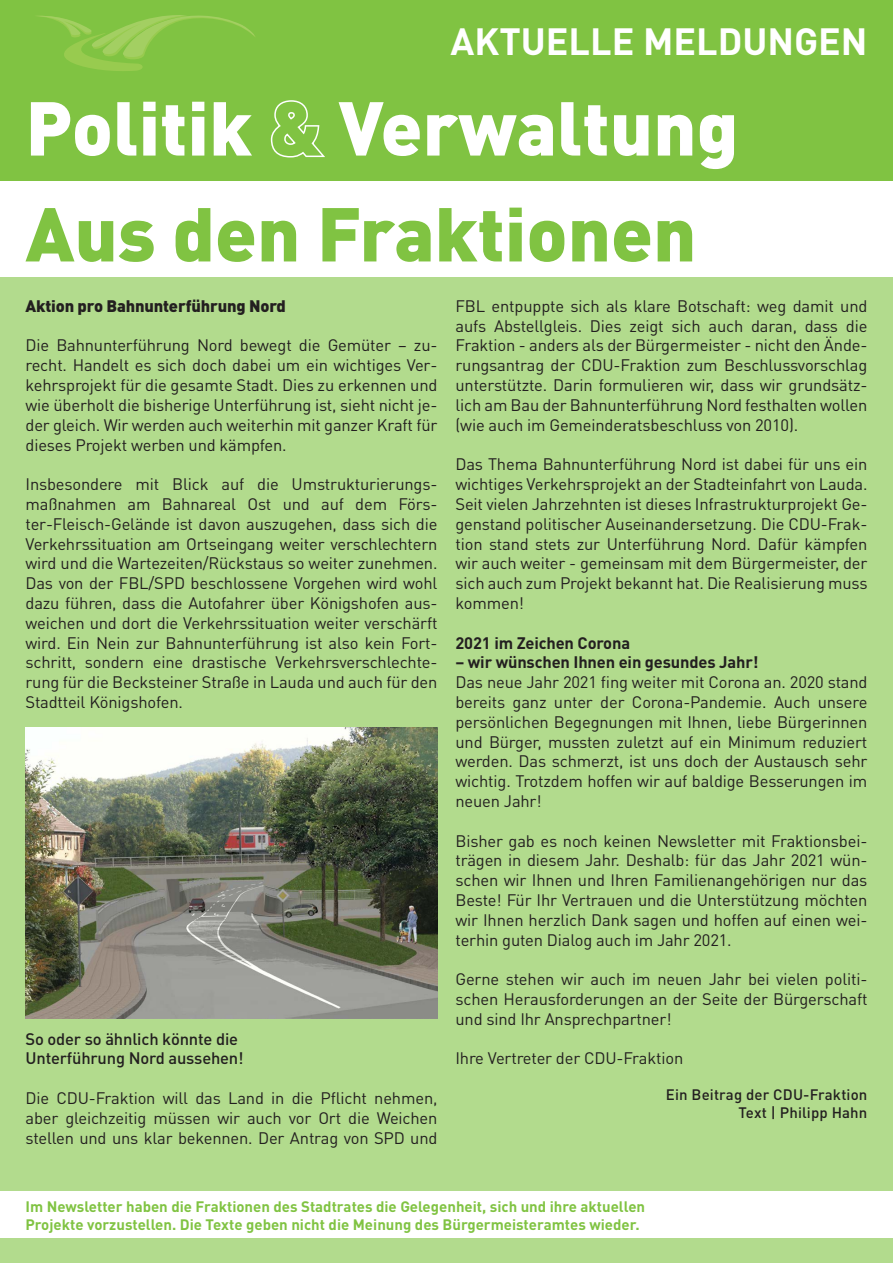
<style>
.page{position:relative;width:893px;height:1263px;background:#fff}
.page>*{position:absolute;margin:0;border:0;box-sizing:border-box;transform-origin:0 0}
.t1{font:900 75px "DIN Pro";color:#fff}
.t2{font:900 75px "DIN Pro";color:#80c342}
.t3{font:700 37.5px "DIN Pro";color:#fff}
.t4{font:16.5px/19.8px "DIN Pro";letter-spacing:-.01em;color:#231f20;text-align:justify}
.t5{font:700 16.5px "DIN Pro";letter-spacing:-.01em;color:#231f20}
.t6{font:500 16.5px/19.8px "DIN Pro";letter-spacing:-.01em;color:#231f20}
.t7{font:900 16.5px "DIN Pro";letter-spacing:-.01em;color:#231f20}
.t8{font:700 15px/18px "DIN Pro";color:#80c342}
.t9{font:500 15px/18px "DIN Pro";letter-spacing:.01em;color:#231f20;text-align:right}
.s1{color:#80c342}
</style>
<div class="page">
<div style="left:0;top:278px;width:893px;height:985px;background:#b2db8d"></div>
<img style="left:26px;top:727px;width:411px;height:292px">
<div style="left:0;top:1191px;width:893px;height:46px;background:#fff"></div>
<div style="left:0;top:0;width:893px;height:180px;background:#80c342"></div>
<svg style="left:270px;top:100px;width:55px;height:58px"></svg>
<svg style="left:38px;top:15px;width:217px;height:56px"></svg>
<h2 class="t3" style="left:451px;top:15px;width:418px">AKTUELLE MELDUNGEN</h2>
<h1 class="t1" style="left:26px;top:77px;width:715px">Politik <span class="s1">&amp;</span> Verwaltung</h1>
<h1 class="t2" style="left:26px;top:183px;width:672px">Aus den Fraktionen</h1>
<p class="t7" style="left:26px;top:295px;width:262px">Aktion pro Bahnunterführung Nord</p>
<p class="t4" style="left:26px;top:335px;width:413px">Die Bahnunterführung Nord bewegt die Gemüter – zu&shy;recht. Handelt es sich doch dabei um ein wichtiges Ver&shy;kehrsprojekt für die gesamte Stadt. Dies zu erkennen und wie überholt die bisherige Unterführung ist, sieht nicht je&shy;der gleich. Wir werden auch weiterhin mit ganzer Kraft für dieses Projekt werben und kämpfen.</p>
<p class="t4" style="left:26px;top:474px;width:413px">Insbesondere mit Blick auf die Umstrukturierungs&shy;maßnahmen am Bahnareal Ost und auf dem Förs&shy;ter-Fleisch-Gelände ist davon auszugehen, dass sich die Verkehrssituation am Ortseingang weiter verschlechtern wird und die Wartezeiten/Rückstaus so weiter zunehmen.<br>Das von der FBL/SPD beschlossene Vorgehen wird wohl dazu führen, dass die Autofahrer über Königshofen aus&shy;weichen und dort die Verkehrssituation weiter verschärft wird. Ein Nein zur Bahnunterführung ist also kein Fort&shy;schritt, sondern eine drastische Verkehrsverschlechte&shy;rung für die Becksteiner Straße in Lauda und auch für den Stadtteil Königshofen.</p>
<p class="t4" style="left:455px;top:295px;width:413px">FBL entpuppte sich als klare Botschaft: weg damit und aufs Abstellgleis. Dies zeigt sich auch daran, dass die Fraktion - anders als der Bürgermeister - nicht den Ände&shy;rungsantrag der CDU-Fraktion zum Beschlussvorschlag unterstützte. Darin formulieren wir, dass wir grundsätz&shy;lich am Bau der Bahnunterführung Nord festhalten wollen (wie auch im Gemeinderatsbeschluss von 2010).</p>
<p class="t4" style="left:455px;top:454px;width:413px">Das Thema Bahnunterführung Nord ist dabei für uns ein wichtiges Verkehrsprojekt an der Stadteinfahrt von Lauda.<br>Seit vielen Jahrzehnten ist dieses Infrastrukturprojekt Ge&shy;genstand politischer Auseinandersetzung. Die CDU-Frak&shy;tion stand stets zur Unterführung Nord. Dafür kämpfen wir auch weiter - gemeinsam mit dem Bürgermeister, der sich auch zum Projekt bekannt hat. Die Realisierung muss kommen!</p>
<p class="t5" style="left:455px;top:631px;width:176px">2021 im Zeichen Corona</p>
<p class="t5" style="left:455px;top:651px;width:304px">– wir wünschen Ihnen ein gesundes Jahr!</p>
<p class="t4" style="left:455px;top:672px;width:413px">Das neue Jahr 2021 fing weiter mit Corona an. 2020 stand bereits ganz unter der Corona-Pandemie. Auch unsere persönlichen Begegnungen mit Ihnen, liebe Bürgerinnen und Bürger, mussten zuletzt auf ein Minimum reduziert werden. Das schmerzt, ist uns doch der Austausch sehr wichtig. Trotzdem hoffen wir auf baldige Besserungen im neuen Jahr!</p>
<p class="t4" style="left:455px;top:830px;width:413px">Bisher gab es noch keinen Newsletter mit Fraktionsbei&shy;trägen in diesem Jahr. Deshalb: für das Jahr 2021 wün&shy;schen wir Ihnen und Ihren Familienangehörigen nur das Beste! Für Ihr Vertrauen und die Unterstützung möchten wir Ihnen herzlich Dank sagen und hoffen auf einen wei&shy;terhin guten Dialog auch im Jahr 2021.</p>
<p class="t4" style="left:455px;top:969px;width:413px">Gerne stehen wir auch im neuen Jahr bei vielen politi&shy;schen Herausforderungen an der Seite der Bürgerschaft und sind Ihr Ansprechpartner!</p>
<p class="t4" style="left:455px;top:1048px;width:229px">Ihre Vertreter der CDU-Fraktion</p>
<p class="t9" style="left:666px;top:1085px;width:203px">Ein Beitrag der CDU-Fraktion<br>Text | Philipp Hahn</p>
<p class="t6" style="left:26px;top:1028px;width:220px">So oder so ähnlich könnte die<br>Unterführung Nord aussehen!</p>
<p class="t4" style="left:26px;top:1087px;width:413px">Die CDU-Fraktion will das Land in die Pflicht nehmen, aber gleichzeitig müssen wir auch vor Ort die Weichen stellen und uns klar bekennen. Der Antrag von SPD und</p>
<p class="t8" style="left:26px;top:1197px;width:621px">Im Newsletter haben die Fraktionen des Stadtrates die Gelegenheit, sich und ihre aktuellen<br>Projekte vorzustellen. Die Texte geben nicht die Meinung des Bürgermeisteramtes wieder.</p>
</div>
